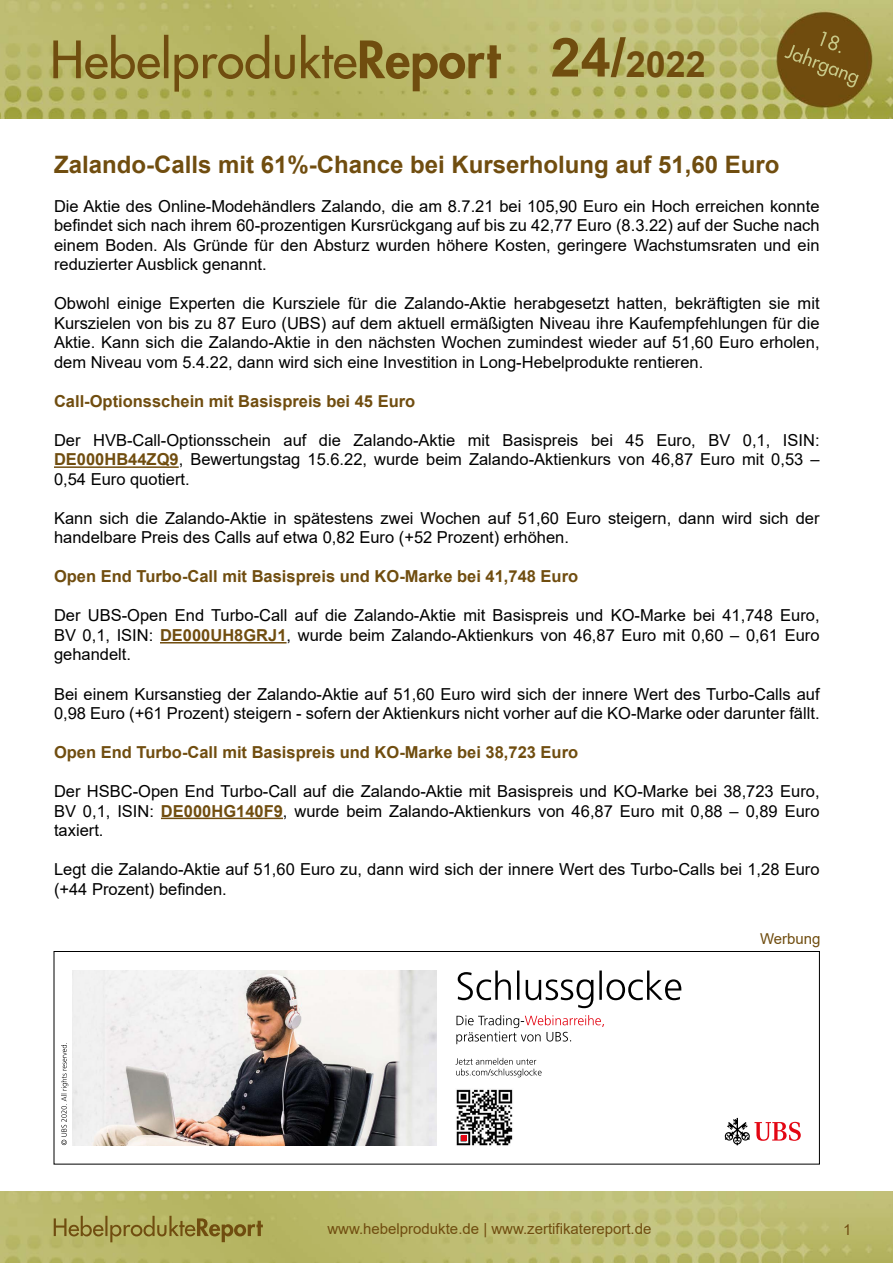
<style>
.page{position:relative;width:893px;height:1263px;background:#fff}
.page>*{position:absolute;margin:0;border:0;box-sizing:border-box;transform-origin:0 0}
.t1{font:700 36px "Arial";color:#704d0f}
.t2{font:700 24px "Arial";color:#704d0f}
.t3{font:16.5px/19.5px "Arial";color:#000;text-align:justify}
.t4{font:700 16.5px "Arial";color:#704d0f}
.t5{font:15px "Arial";color:#704d0f}
.s1{font-size:54px}
.s2{font-weight:700;color:#704d0f}
</style>
<div class="page">
<img style="left:0;top:1192px;width:893px;height:71px">
<img style="left:0;top:0;width:893px;height:119px">
<hr style="left:54px;top:466px;width:125px;height:2px;background:#704d0f">
<hr style="left:160px;top:642px;width:127px;height:1px;background:#704d0f">
<hr style="left:161px;top:818px;width:122px;height:1px;background:#704d0f">
<svg style="left:725px;top:1118px;width:76px;height:27px"></svg>
<img style="left:73px;top:970px;width:364px;height:175px">
<svg style="left:458px;top:970px;width:223px;height:38px"></svg>
<svg style="left:456px;top:1015px;width:148px;height:29px"></svg>
<svg style="left:456px;top:1058px;width:86px;height:19px"></svg>
<img style="left:456px;top:1089px;width:57px;height:57px">
<svg style="left:461px;top:1135px;width:5px;height:6px"></svg>
<svg style="left:61px;top:1043px;width:7px;height:102px"></svg>
<div style="left:54px;top:951px;width:766px;height:213px;border:1px solid #000"></div>
<h1 class="t1" style="left:551px;top:39px;width:157px"><span class="s1">24/</span>2022</h1>
<h2 class="t2" style="left:54px;top:147px;width:727px">Zalando-Calls mit 61%-Chance bei Kurserholung auf 51,60 Euro</h2>
<p class="t3" style="left:54px;top:196px;width:767px">Die Aktie des Online-Modehändlers Zalando, die am 8.7.21 bei 105,90 Euro ein Hoch erreichen konnte befindet sich nach ihrem 60-prozentigen Kursrückgang auf bis zu 42,77 Euro (8.3.22) auf der Suche nach einem Boden. Als Gründe für den Absturz wurden höhere Kosten, geringere Wachstumsraten und ein reduzierter Ausblick genannt.</p>
<p class="t3" style="left:54px;top:294px;width:767px">Obwohl einige Experten die Kursziele für die Zalando-Aktie herabgesetzt hatten, bekräftigten sie mit Kurszielen von bis zu 87 Euro (UBS) auf dem aktuell ermäßigten Niveau ihre Kaufempfehlungen für die Aktie. Kann sich die Zalando-Aktie in den nächsten Wochen zumindest wieder auf 51,60 Euro erholen, dem Niveau vom 5.4.22, dann wird sich eine Investition in Long-Hebelprodukte rentieren.</p>
<p class="t4" style="left:54px;top:389px;width:363px">Call-Optionsschein mit Basispreis bei 45 Euro</p>
<p class="t3" style="left:54px;top:430px;width:767px">Der HVB-Call-Optionsschein auf die Zalando-Aktie mit Basispreis bei 45 Euro, BV 0,1, ISIN:<br><span class="s2">DE000HB44ZQ9</span>, Bewertungstag 15.6.22, wurde beim Zalando-Aktienkurs von 46,87 Euro mit 0,53 – 0,54 Euro quotiert.</p>
<p class="t3" style="left:54px;top:508px;width:767px">Kann sich die Zalando-Aktie in spätestens zwei Wochen auf 51,60 Euro steigern, dann wird sich der handelbare Preis des Calls auf etwa 0,82 Euro (+52 Prozent) erhöhen.</p>
<p class="t4" style="left:54px;top:565px;width:526px">Open End Turbo-Call mit Basispreis und KO-Marke bei 41,748 Euro</p>
<p class="t3" style="left:54px;top:606px;width:767px">Der UBS-Open End Turbo-Call auf die Zalando-Aktie mit Basispreis und KO-Marke bei 41,748 Euro, BV 0,1, ISIN: <span class="s2">DE000UH8GRJ1</span>, wurde beim Zalando-Aktienkurs von 46,87 Euro mit 0,60 – 0,61 Euro gehandelt.</p>
<p class="t3" style="left:54px;top:684px;width:767px">Bei einem Kursanstieg der Zalando-Aktie auf 51,60 Euro wird sich der innere Wert des Turbo-Calls auf<br>0,98 Euro (+61 Prozent) steigern - sofern der Aktienkurs nicht vorher auf die KO-Marke oder darunter fällt.</p>
<p class="t4" style="left:54px;top:741px;width:526px">Open End Turbo-Call mit Basispreis und KO-Marke bei 38,723 Euro</p>
<p class="t3" style="left:54px;top:781px;width:767px">Der HSBC-Open End Turbo-Call auf die Zalando-Aktie mit Basispreis und KO-Marke bei 38,723 Euro, BV 0,1, ISIN: <span class="s2">DE000HG140F9</span>, wurde beim Zalando-Aktienkurs von 46,87 Euro mit 0,88 – 0,89 Euro taxiert.</p>
<p class="t3" style="left:54px;top:859px;width:767px">Legt die Zalando-Aktie auf 51,60 Euro zu, dann wird sich der innere Wert des Turbo-Calls bei 1,28 Euro (+44 Prozent) befinden.</p>
<p class="t5" style="left:760px;top:929px;width:62px">Werbung</p>
<p class="t5" style="left:327px;top:1218px;width:326px">www.hebelprodukte.de | www.zertifikatereport.de</p>
<p class="t5" style="left:843px;top:1219px;width:10px">1</p>
</div>
